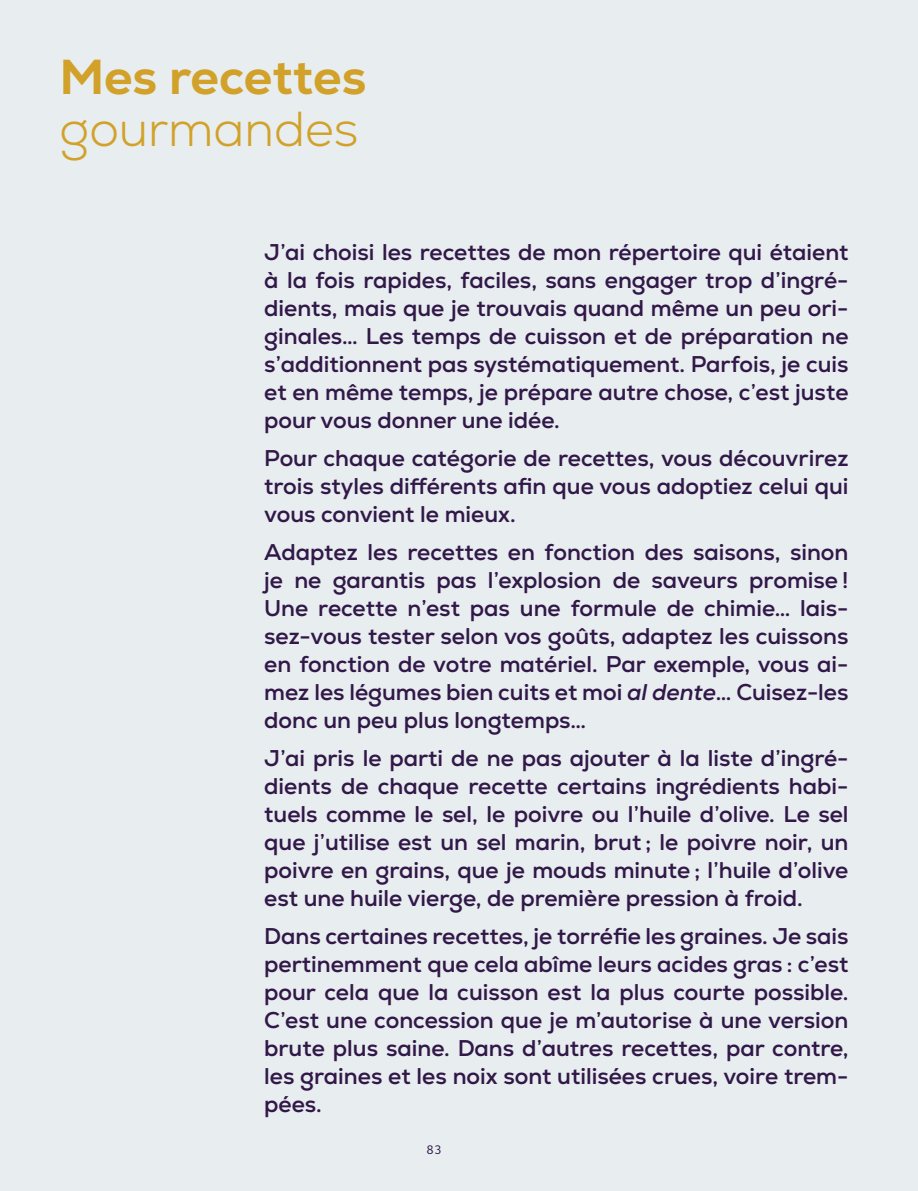
<style>
.page{position:relative;width:918px;height:1191px;background:#e8edef}
.page>*{position:absolute;margin:0;border:0;box-sizing:border-box;transform-origin:0 0}
.Titre_1{font:800 49px/52.5px "Nexa";color:#d1a12a}
.Chapitre_-_Texte{font:700 22.75px/28px "Nexa";color:#311848;text-align:justify}
.t1{font:12.25px "Fira Mono";color:#311848}
.s1{font-weight:300}
.s2{font-style:italic}
</style>
<div class="page">
<p class="Titre_1" style="left:60px;top:50px;width:308px">Mes recettes <span class="s1">gourmandes</span></p>
<p class="Chapitre_-_Texte" style="left:264px;top:238px;width:586px">J’ai choisi les recettes de mon répertoire qui étaient à la fois rapides, faciles, sans engager trop d’ingré&shy;dients, mais que je trouvais quand même un peu ori&shy;ginales… Les temps de cuisson et de préparation ne s’additionnent pas systématiquement. Parfois, je cuis et en même temps, je prépare autre chose, c’est juste pour vous donner une idée.</p>
<p class="Chapitre_-_Texte" style="left:264px;top:444px;width:586px">Pour chaque catégorie de recettes, vous découvrirez trois styles différents afin que vous adoptiez celui qui vous convient le mieux.</p>
<p class="Chapitre_-_Texte" style="left:264px;top:538px;width:586px">Adaptez les recettes en fonction des saisons, sinon je ne garantis pas l’explosion de saveurs promise !<br>Une recette n’est pas une formule de chimie… lais&shy;sez-vous tester selon vos goûts, adaptez les cuissons en fonction de votre matériel. Par exemple, vous ai&shy;mez les légumes bien cuits et moi <span class="s2">al dente</span>… Cuisez-les donc un peu plus longtemps…</p>
<p class="Chapitre_-_Texte" style="left:264px;top:743px;width:586px">J’ai pris le parti de ne pas ajouter à la liste d’ingré&shy;dients de chaque recette certains ingrédients habi&shy;tuels comme le sel, le poivre ou l’huile d’olive. Le sel que j’utilise est un sel marin, brut ; le poivre noir, un poivre en grains, que je mouds minute ; l’huile d’olive est une huile vierge, de première pression à froid.</p>
<p class="Chapitre_-_Texte" style="left:264px;top:921px;width:586px">Dans certaines recettes, je torréfie les graines. Je sais pertinemment que cela abîme leurs acides gras : c’est pour cela que la cuisson est la plus courte possible.<br>C’est une concession que je m’autorise à une version brute plus saine. Dans d’autres recettes, par contre, les graines et les noix sont utilisées crues, voire trem&shy;pées.</p>
<p class="t1" style="left:426px;top:1141px;width:17px">83</p>
</div>
